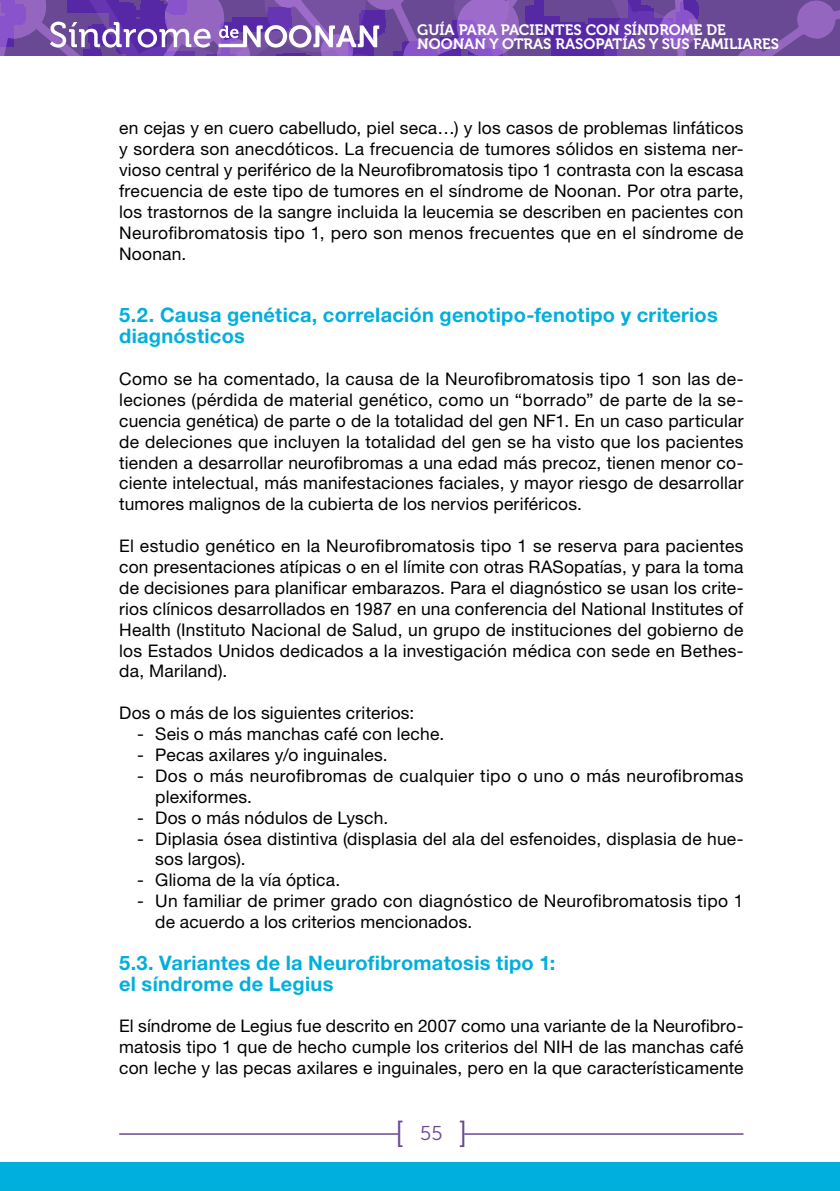
<style>
.page{position:relative;width:840px;height:1191px;background:#fff}
.page>*{position:absolute;margin:0;border:0;box-sizing:border-box;transform-origin:0 0}
.t1{font:32px "Museo Sans 300";color:#694894}
.t2{font:700 20px/20.8px "Helvetica Neue LT Std";letter-spacing:.015em;color:#00afdc}
.t3{font:17.4px/20.8px "Helvetica Neue LT Std";letter-spacing:.015em;color:#000;text-align:justify}
.t4{font:15px/14px "Museo 700";color:#fff}
.s1{font-size:20px}
</style>
<div class="page">
<div style="left:0;top:1162px;width:839px;height:29px;background:#00afdc"></div>
<svg style="left:0;top:0;width:839px;height:56px;background:#7b54ad"></svg>
<hr style="left:119px;top:1133px;width:279px;height:1px;background:#694894">
<hr style="left:464px;top:1133px;width:279px;height:1px;background:#694894">
<p class="t4" style="left:417px;top:23px;width:363px">GUÍA PARA PACIENTES CON SÍNDROME DE<br>NOONAN Y OTRAS RASOPATÍAS Y SUS FAMILIARES</p>
<p class="t3" style="left:119px;top:117px;width:625px">en cejas y en cuero cabelludo, piel seca…) y los casos de problemas linfáticos y sordera son anecdóticos. La frecuencia de tumores sólidos en sistema ner&shy;vioso central y periférico de la Neurofibromatosis tipo 1 contrasta con la escasa frecuencia de este tipo de tumores en el síndrome de Noonan. Por otra parte, los trastornos de la sangre incluida la leucemia se describen en pacientes con Neurofibromatosis tipo 1, pero son menos frecuentes que en el síndrome de Noonan.</p>
<p class="t2" style="left:119px;top:304px;width:599px">5.2. Causa genética, correlación genotipo-fenotipo y criterios diagnósticos</p>
<p class="t3" style="left:119px;top:368px;width:625px">Como se ha comentado, la causa de la Neurofibromatosis tipo 1 son las de&shy;leciones (pérdida de material genético, como un “borrado” de parte de la se&shy;cuencia genética) de parte o de la totalidad del gen NF1. En un caso particular de deleciones que incluyen la totalidad del gen se ha visto que los pacientes tienden a desarrollar neurofibromas a una edad más precoz, tienen menor co&shy;ciente intelectual, más manifestaciones faciales, y mayor riesgo de desarrollar tumores malignos de la cubierta de los nervios periféricos.</p>
<p class="t3" style="left:119px;top:535px;width:625px">El estudio genético en la Neurofibromatosis tipo 1 se reserva para pacientes con presentaciones atípicas o en el límite con otras RASopatías, y para la toma de decisiones para planificar embarazos. Para el diagnóstico se usan los crite&shy;rios clínicos desarrollados en 1987 en una conferencia del National Institutes of Health (Instituto Nacional de Salud, un grupo de instituciones del gobierno de los Estados Unidos dedicados a la investigación médica con sede en Bethes&shy;da, Mariland).</p>
<p class="t3" style="left:119px;top:702px;width:296px">Dos o más de los siguientes criterios:</p>
<p class="t3" style="left:137px;top:723px;width:308px">- Seis o más manchas café con leche.</p>
<p class="t3" style="left:137px;top:744px;width:252px">- Pecas axilares y/o inguinales.</p>
<p class="t3" style="left:155px;top:765px;width:589px;text-indent:-18px">- Dos o más neurofibromas de cualquier tipo o uno o más neurofibromas plexiformes.</p>
<p class="t3" style="left:137px;top:806px;width:252px">- Dos o más nódulos de Lysch.</p>
<p class="t3" style="left:155px;top:827px;width:589px;text-indent:-18px">- Diplasia ósea distintiva (displasia del ala del esfenoides, displasia de hue&shy;sos largos).</p>
<p class="t3" style="left:137px;top:869px;width:204px">- Glioma de la vía óptica.</p>
<p class="t3" style="left:155px;top:890px;width:589px;text-indent:-18px">- Un familiar de primer grado con diagnóstico de Neurofibromatosis tipo 1 de acuerdo a los criterios mencionados.</p>
<p class="t2" style="left:119px;top:951px;width:437px">5.3. Variantes de la Neurofibromatosis tipo 1: el síndrome de Legius</p>
<p class="t3" style="left:119px;top:1015px;width:625px">El síndrome de Legius fue descrito en 2007 como una variante de la Neurofibro&shy;matosis tipo 1 que de hecho cumple los criterios del NIH de las manchas café con leche y las pecas axilares e inguinales, pero en la que característicamente</p>
<h1 class="t1" style="left:394px;top:1115px;width:74px">[<span class="s1">55</span>]</h1>
</div>
